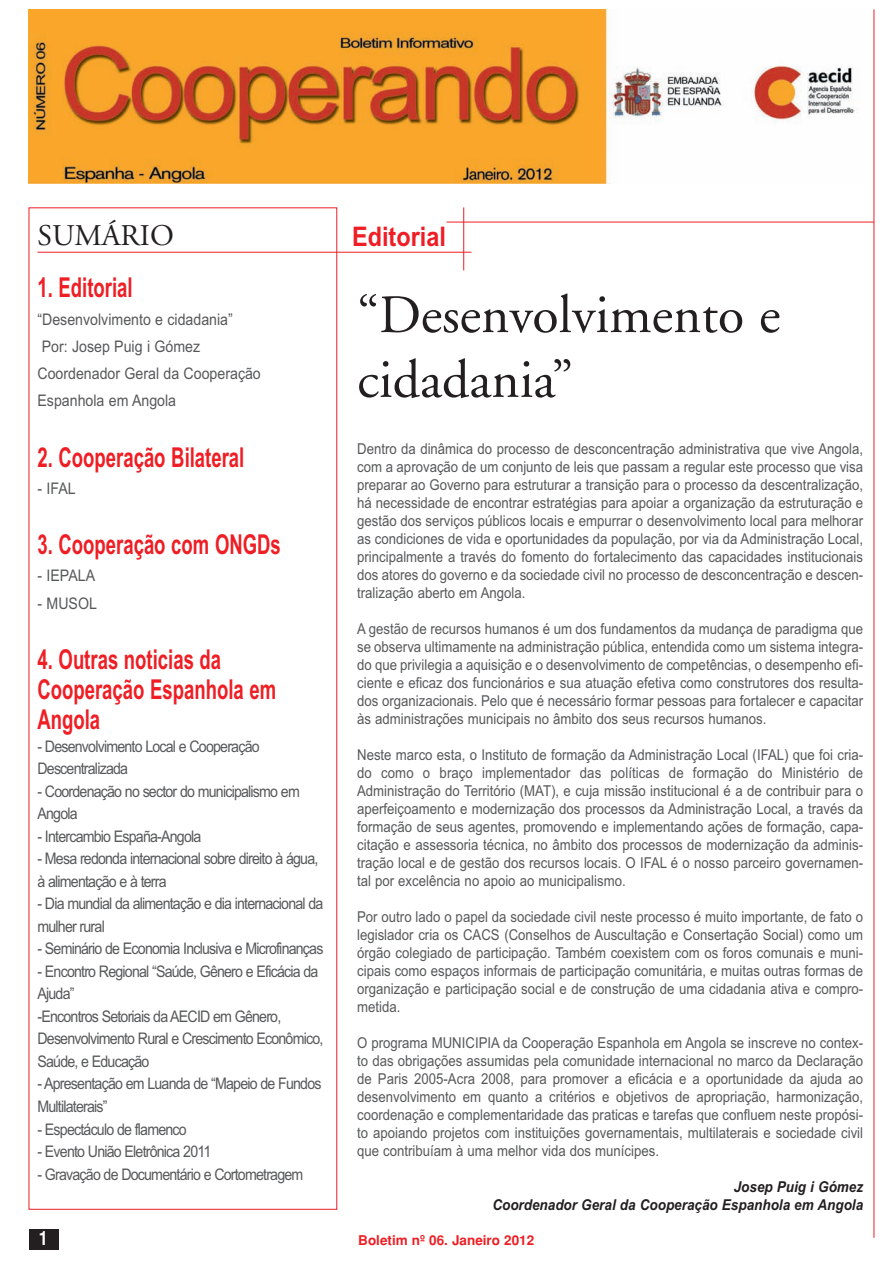
<style>
.page{position:relative;width:893px;height:1263px;background:#fff}
.page>*{position:absolute;margin:0;border:0;box-sizing:border-box;transform-origin:0 0}
.t1{font:54px/64.8px "Adobe Garamond";color:#231f20}
.t2{font:30px "Adobe Garamond";color:#231f20}
.t3{font:700 27.45px/30.2px "Arial";color:#ee1e24;scale:.68 1}
.t4{font:700 27px "Arial";color:#ee1e24;scale:.87 1}
.t5{font:700 19.8px "Helvetica";color:#fff;scale:.83 1}
.t6{font:16.05px/22.5px "Arial";letter-spacing:-.055em;color:#57585a;scale:.89 1}
.t7{font:16.05px/27.2px "Arial";color:#57585a;scale:.89 1}
.t8{font:15px/18px "Arial";color:#57585a;text-align:justify;scale:.88 1}
.t9{font:italic 700 15px/18px "Arial";color:#231f20;text-align:right;scale:.9 1}
.t10{font:700 13.5px "Helvetica";color:#ee1e24}
</style>
<div class="page">
<img style="left:29px;top:9px;width:826px;height:175px">
<hr style="left:37px;top:252px;width:434px;height:1px;background:#ee1e24">
<hr style="left:446px;top:222px;width:428px;height:1px;background:#ee1e24">
<hr style="left:463px;top:207px;width:1px;height:63px;background:#ee1e24">
<hr style="left:874px;top:9px;width:1px;height:1229px;background:#ee1e24">
<div style="left:29px;top:1230px;width:29px;height:20px;background:#231f20"></div>
<h2 class="t2" style="left:37px;top:224px;width:138px">SUMÁRIO</h2>
<h3 class="t3" style="left:37px;top:275px;width:142px">1. Editorial</h3>
<p class="t7" style="left:37px;top:307px;width:252px">“Desenvolvimento e cidadania”<br>Por: Josep Puig i Gómez<br>Coordenador Geral da Cooperação<br>Espanhola em Angola</p>
<h3 class="t3" style="left:37px;top:444px;width:306px">2. Cooperação Bilateral</h3>
<p class="t6" style="left:37px;top:478px;width:44px">- IFAL</p>
<h3 class="t3" style="left:37px;top:532px;width:359px">3. Cooperação com ONGDs</h3>
<p class="t6" style="left:37px;top:566px;width:66px">- IEPALA</p>
<p class="t6" style="left:37px;top:593px;width:68px">- MUSOL</p>
<h3 class="t3" style="left:37px;top:647px;width:353px">4. Outras noticias da<br>Cooperação Espanhola em<br>Angola</h3>
<p class="t6" style="left:37px;top:737px;width:251px">- Desenvolvimento Local e Cooperação<br>Descentralizada</p>
<p class="t6" style="left:37px;top:782px;width:296px">- Coordenação no sector do municipalismo em<br>Angola</p>
<p class="t6" style="left:37px;top:827px;width:186px">- Intercambio España-Angola</p>
<p class="t6" style="left:37px;top:849px;width:317px">- Mesa redonda internacional sobre direito à água, à alimentação e à terra</p>
<p class="t6" style="left:37px;top:894px;width:323px">- Dia mundial da alimentação e dia internacional da mulher rural</p>
<p class="t6" style="left:37px;top:939px;width:323px">- Seminário de Economia Inclusiva e Microfinanças</p>
<p class="t6" style="left:37px;top:962px;width:323px">- Encontro Regional “Saúde, Gênero e Eficácia da<br>Ajuda”<br>-Encontros Setoriais da AECID em Gênero,<br>Desenvolvimento Rural e Crescimento Econômico,<br>Saúde, e Educação</p>
<p class="t6" style="left:37px;top:1074px;width:321px">- Apresentação em Luanda de “Mapeio de Fundos<br>Multilaterais”</p>
<p class="t6" style="left:37px;top:1119px;width:169px">- Espectáculo de flamenco</p>
<p class="t6" style="left:37px;top:1142px;width:197px">- Evento União Eletrônica 2011</p>
<p class="t6" style="left:37px;top:1164px;width:300px">- Gravação de Documentário e Cortometragem</p>
<h3 class="t5" style="left:39px;top:1231px;width:12px">1</h3>
<h3 class="t4" style="left:352px;top:227px;width:109px">Editorial</h3>
<h1 class="t1" style="left:357px;top:287px;width:425px">“Desenvolvimento e cidadania”</h1>
<p class="t8" style="left:357px;top:441px;width:576px">Dentro da dinâmica do processo de desconcentração administrativa que vive Angola, com a aprovação de um conjunto de leis que passam a regular este processo que visa preparar ao Governo para estruturar a transição para o processo da descentralização, há necessidade de encontrar estratégias para apoiar a organização da estruturação e gestão dos serviços públicos locais e empurrar o desenvolvimento local para melhorar as condiciones de vida e oportunidades da população, por via da Administração Local, principalmente a través do fomento do fortalecimento das capacidades institucionais dos atores do governo e da sociedade civil no processo de desconcentração e descen&shy;tralização aberto em Angola.</p>
<p class="t8" style="left:357px;top:621px;width:576px">A gestão de recursos humanos é um dos fundamentos da mudança de paradigma que se observa ultimamente na administração pública, entendida como um sistema integra&shy;do que privilegia a aquisição e o desenvolvimento de competências, o desempenho efi&shy;ciente e eficaz dos funcionários e sua atuação efetiva como construtores dos resulta&shy;dos organizacionais. Pelo que é necessário formar pessoas para fortalecer e capacitar às administrações municipais no âmbito dos seus recursos humanos.</p>
<p class="t8" style="left:357px;top:747px;width:576px">Neste marco esta, o Instituto de formação da Administração Local (IFAL) que foi cria&shy;do como o braço implementador das políticas de formação do Ministério de Administração do Território (MAT), e cuja missão institucional é a de contribuir para o aperfeiçoamento e modernização dos processos da Administração Local, a través da formação de seus agentes, promovendo e implementando ações de formação, capa&shy;citação e assessoria técnica, no âmbito dos processos de modernização da adminis&shy;tração local e de gestão dos recursos locais. O IFAL é o nosso parceiro governamen&shy;tal por excelência no apoio ao municipalismo.</p>
<p class="t8" style="left:357px;top:909px;width:576px">Por outro lado o papel da sociedade civil neste processo é muito importante, de fato o legislador cria os CACS (Conselhos de Auscultação e Consertação Social) como um órgão colegiado de participação. Também coexistem com os foros comunais e muni&shy;cipais como espaços informais de participação comunitária, e muitas outras formas de organização e participação social e de construção de uma cidadania ativa e compro&shy;metida.</p>
<p class="t8" style="left:357px;top:1035px;width:576px">O programa MUNICIPIA da Cooperação Espanhola em Angola se inscreve no contex&shy;to das obrigações assumidas pela comunidade internacional no marco da Declaração de Paris 2005-Acra 2008, para promover a eficácia e a oportunidade da ajuda ao desenvolvimento em quanto a critérios e objetivos de apropriação, harmonização, coordenação e complementaridade das praticas e tarefas que confluem neste propósi&shy;to apoiando projetos com instituições governamentais, multilaterais e sociedade civil que contribuíam à uma melhor vida dos munícipes.</p>
<p class="t9" style="left:492px;top:1179px;width:414px">Josep Puig i Gómez<br>Coordenador Geral da Cooperação Espanhola em Angola</p>
<p class="t10" style="left:358px;top:1235px;width:177px">Boletim nº 06. Janeiro 2012</p>
</div>
